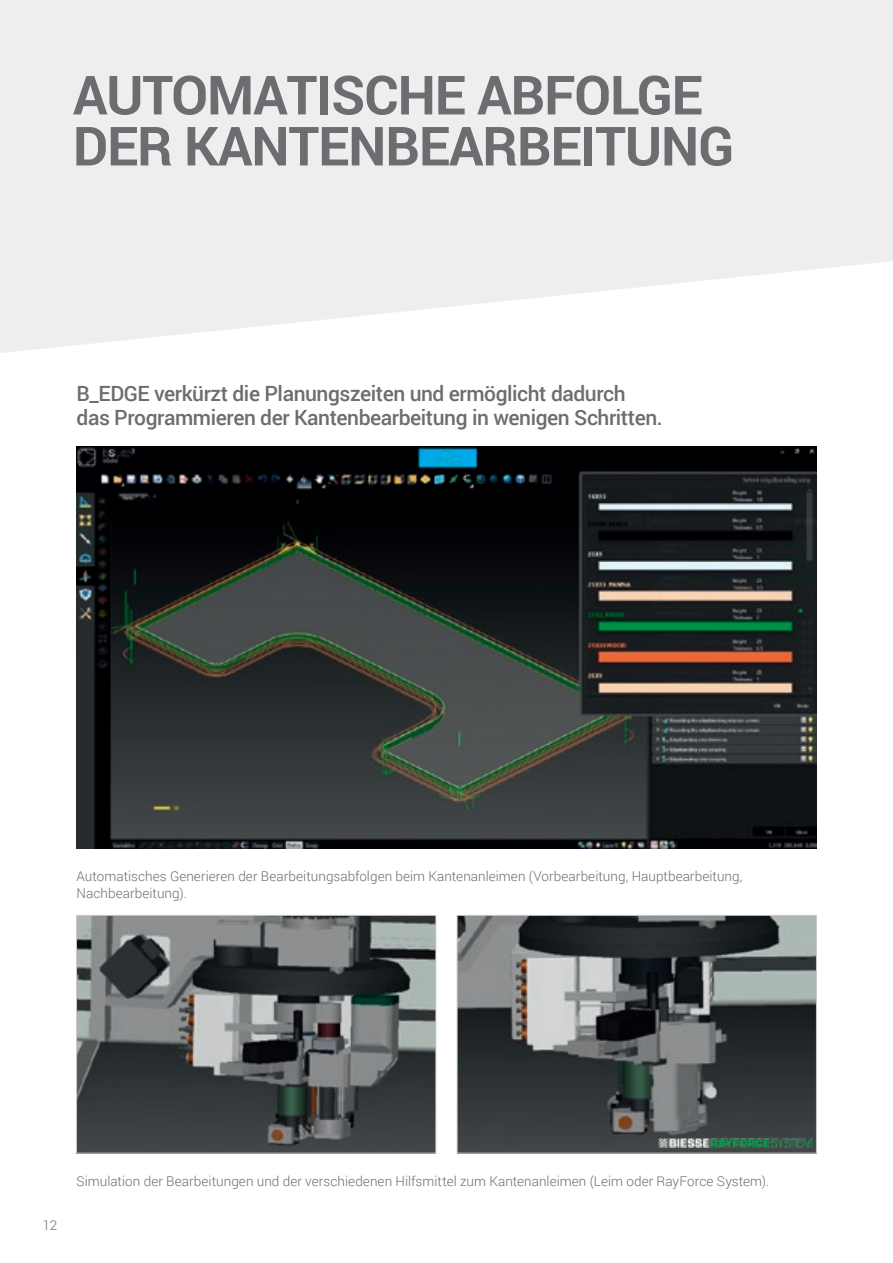
<style>
.page{position:relative;width:893px;height:1263px;background:#fff}
.page>*{position:absolute;margin:0;border:0;box-sizing:border-box;transform-origin:0 0}
.t1{font:700 54px/51px "Roboto";letter-spacing:-.02em;color:#6c6d70}
.t2{font:500 21px/24px "Roboto";letter-spacing:-.02em;color:#6c6d70}
.t3{font:300 13.5px/16.2px "Roboto";letter-spacing:.005em;color:#6c6d70}
</style>
<div class="page">
<svg style="left:0;top:0;width:893px;height:353px;background:#f0f0f1"></svg>
<img style="left:77px;top:446px;width:739px;height:402px">
<img style="left:459px;top:917px;width:356px;height:234px">
<div style="left:457px;top:915px;width:360px;height:238px;border:1px solid #c9cacc"></div>
<img style="left:78px;top:917px;width:356px;height:234px">
<div style="left:76px;top:915px;width:360px;height:238px;border:1px solid #c9cacc"></div>
<img style="left:658px;top:1137px;width:154px;height:10px">
<p class="t1" style="left:73px;top:68px;width:663px">AUTOMATISCHE ABFOLGE<br>DER KANTENBEARBEITUNG</p>
<p class="t2" style="left:77px;top:381px;width:588px">B_EDGE verkürzt die Planungszeiten und ermöglicht dadurch das Programmieren der Kantenbearbeitung in wenigen Schritten.</p>
<p class="t3" style="left:77px;top:868px;width:667px">Automatisches Generieren der Bearbeitungsabfolgen beim Kantenanleimen (Vorbearbeitung, Hauptbearbeitung,<br>Nachbearbeitung).</p>
<p class="t3" style="left:42px;top:1216px;width:16px">12</p>
<p class="t3" style="left:77px;top:1173px;width:694px">Simulation der Bearbeitungen und der verschiedenen Hilfsmittel zum Kantenanleimen (Leim oder RayForce System).</p>
</div>
